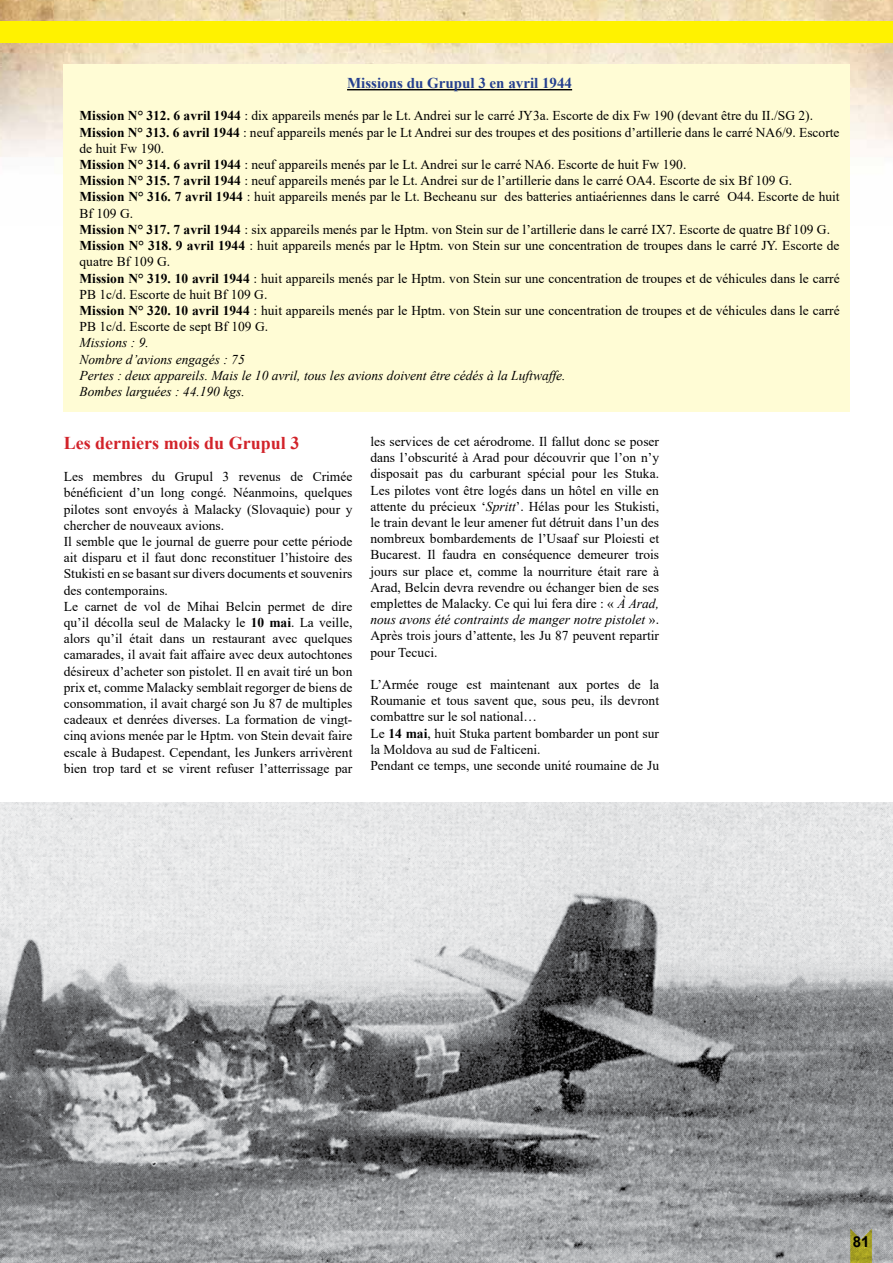
<style>
.page{position:relative;width:893px;height:1263px;background:#fff}
.page>*{position:absolute;margin:0;border:0;box-sizing:border-box;transform-origin:0 0}
.t1{font:700 18px "Times New Roman";color:#d2232a}
.t2{font:700 15px "Times New Roman";color:#25408f}
.t3{font:700 15px "Arial";color:#000}
.t4{font:13.5px/16.2px "Times New Roman";color:#000}
.t5{font:italic 13.5px/16.2px "Times New Roman";color:#000}
.s1{font-weight:700}
.s2{font-style:italic}
</style>
<div class="page">
<img style="left:0;top:0;width:893px;height:225px">
<div style="left:0;top:21px;width:893px;height:22px;background:#fff200"></div>
<img style="left:0;top:802px;width:893px;height:461px">
<div style="left:64px;top:64px;width:786px;height:348px;background:#fffcd5"></div>
<hr style="left:347px;top:89px;width:225px;height:1px;background:#000">
<p class="t2" style="left:347px;top:72px;width:227px">Missions du Grupul 3 en avril 1944</p>
<p class="t4" style="left:80px;top:107px;width:762px"><span class="s1">Mission N° 312. 6 avril 1944</span> : dix appareils menés par le Lt. Andrei sur le carré JY3a. Escorte de dix Fw 190 (devant être du II./SG 2).<br><span class="s1">Mission N° 313. 6 avril 1944</span> : neuf appareils menés par le Lt Andrei sur des troupes et des positions d’artillerie dans le carré NA6/9. Escorte de huit Fw 190.<br><span class="s1">Mission N° 314. 6 avril 1944</span> : neuf appareils menés par le Lt. Andrei sur le carré NA6. Escorte de huit Fw 190.<br><span class="s1">Mission N° 315. 7 avril 1944</span> : neuf appareils menés par le Lt. Andrei sur de l’artillerie dans le carré OA4. Escorte de six Bf 109 G.<br><span class="s1">Mission N° 316. 7 avril 1944</span> : huit appareils menés par le Lt. Becheanu sur des batteries antiaériennes dans le carré O44. Escorte de huit Bf 109 G.<br><span class="s1">Mission N° 317. 7 avril 1944</span> : six appareils menés par le Hptm. von Stein sur de l’artillerie dans le carré IX7. Escorte de quatre Bf 109 G.<br><span class="s1">Mission N° 318. 9 avril 1944</span> : huit appareils menés par le Hptm. von Stein sur une concentration de troupes dans le carré JY. Escorte de quatre Bf 109 G.<br><span class="s1">Mission N° 319. 10 avril 1944</span> : huit appareils menés par le Hptm. von Stein sur une concentration de troupes et de véhicules dans le carré PB 1c/d. Escorte de huit Bf 109 G.<br><span class="s1">Mission N° 320. 10 avril 1944</span> : huit appareils menés par le Hptm. von Stein sur une concentration de troupes et de véhicules dans le carré PB 1c/d. Escorte de sept Bf 109 G.</p>
<p class="t5" style="left:80px;top:334px;width:488px">Missions : 9.<br>Nombre d’avions engagés : 75<br>Pertes : deux appareils. Mais le 10 avril, tous les avions doivent être cédés à la Luftwaffe.<br>Bombes larguées : 44.190 kgs.</p>
<h1 class="t1" style="left:64px;top:430px;width:237px">Les derniers mois du Grupul 3</h1>
<p class="t4" style="left:64px;top:468px;width:290px">Les membres du Grupul 3 revenus de Crimée bénéficient d’un long congé. Néanmoins, quelques pilotes sont envoyés à Malacky (Slovaquie) pour y chercher de nouveaux avions.<br>Il semble que le journal de guerre pour cette période ait disparu et il faut donc reconstituer l’histoire des Stukisti en se basant sur divers documents et souvenirs des contemporains.<br>Le carnet de vol de Mihai Belcin permet de dire qu’il décolla seul de Malacky le <span class="s1">10 mai</span>. La veille, alors qu’il était dans un restaurant avec quelques camarades, il avait fait affaire avec deux autochtones désireux d’acheter son pistolet. Il en avait tiré un bon prix et, comme Malacky semblait regorger de biens de consommation, il avait chargé son Ju 87 de multiples cadeaux et denrées diverses. La formation de vingt&shy;cinq avions menée par le Hptm. von Stein devait faire escale à Budapest. Cependant, les Junkers arrivèrent bien trop tard et se virent refuser l’atterrissage par</p>
<p class="t4" style="left:370px;top:433px;width:290px;text-align:justify">les services de cet aérodrome. Il fallut donc se poser dans l’obscurité à Arad pour découvrir que l’on n’y disposait pas du carburant spécial pour les Stuka.<br>Les pilotes vont être logés dans un hôtel en ville en attente du précieux ‘<span class="s2">Spritt</span>’. Hélas pour les Stukisti, le train devant le leur amener fut détruit dans l’un des nombreux bombardements de l’Usaaf sur Ploiesti et Bucarest. Il faudra en conséquence demeurer trois jours sur place et, comme la nourriture était rare à Arad, Belcin devra revendre ou échanger bien de ses emplettes de Malacky. Ce qui lui fera dire : « <span class="s2">À Arad, nous avons été contraints de manger notre pistolet</span> ».<br>Après trois jours d’attente, les Ju 87 peuvent repartir pour Tecuci.</p>
<p class="t4" style="left:370px;top:676px;width:290px">L’Armée rouge est maintenant aux portes de la Roumanie et tous savent que, sous peu, ils devront combattre sur le sol national…<br>Le <span class="s1">14 mai</span>, huit Stuka partent bombarder un pont sur la Moldova au sud de Falticeni.<br>Pendant ce temps, une seconde unité roumaine de Ju</p>
<p class="t3" style="left:853px;top:1231px;width:18px">81</p>
</div>
